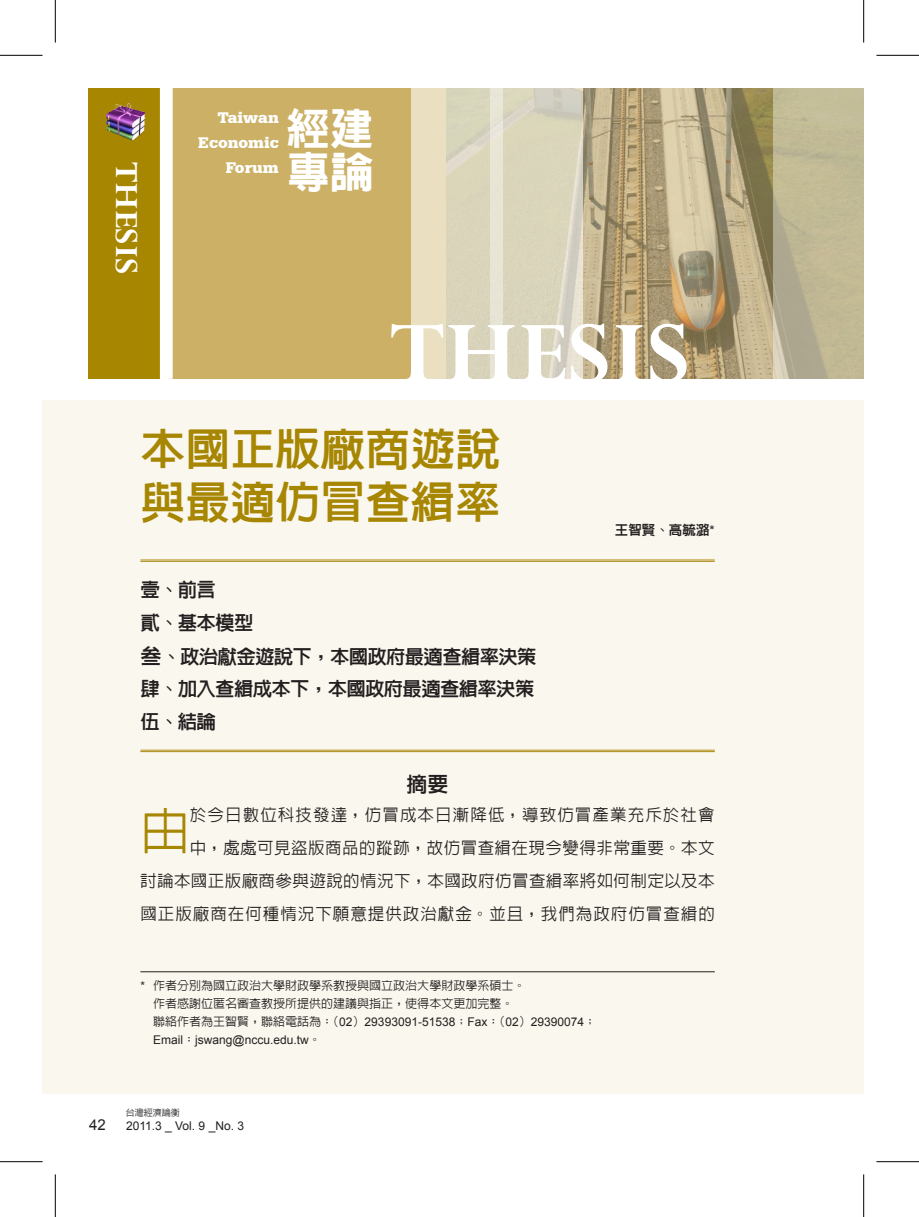
<style>
.page{position:relative;width:919px;height:1217px;background:#fff}
.page>*{position:absolute;margin:0;border:0;box-sizing:border-box;transform-origin:0 0}
.t1{font:700 96.15px "Perpetua";color:#fff}
.t2{font:500 49.5px "Lin Gothic";color:#a78602}
.t3{font:45px/52.5px "Lin Gothic Extra";color:#a78602}
.t4{font:800 43.35px/43.3px "Lin Gothic";color:#fff}
.t5{font:700 36px "Perpetua";color:#fff}
.t6{font:21px "Lin Gothic Extra";color:#231f20}
.t7{font:19.5px/33px "Lin Gothic Extra";letter-spacing:-.04em;color:#231f20}
.t8{font:500 16.5px/33px "Lin Gothic";letter-spacing:.03em;color:#231f20;text-align:right}
.t9{font:900 16.2px/25.2px "Serifa BT";color:#fff;text-align:right}
.t10{font:15px "Arial";color:#231f20}
.t11{font:13.5px "Lin Gothic Extra";color:#231f20}
.t12{font:12px/18px "Arial";color:#231f20}
.t13{font:500 12px/18px "Lin Gothic";color:#231f20;text-align:center}
.t14{font:500 9px "Lin Gothic";color:#231f20}
.s1{font-family:"Hiragino Sans GB W6";font-size:21px}
.s2{font-family:"Arial"}
.s3{font-family:"Arial";font-weight:400}
.s4{font-family:"Lin Gothic";font-weight:500}
</style>
<div class="page">
<div style="left:168px;top:88px;width:695px;height:290px;background:#cbb066"></div>
<img style="left:582px;top:88px;width:191px;height:290px">
<div style="left:88px;top:88px;width:72px;height:290px;background:#a78602"></div>
<div style="left:160px;top:55px;width:13px;height:323px;background:#fff"></div>
<svg style="left:411px;top:88px;width:171px;height:290px;background:#ddd7be"></svg>
<div style="left:491px;top:88px;width:12px;height:290px;background:#e8e5d5"></div>
<svg style="left:773px;top:88px;width:90px;height:290px;background:#beb695"></svg>
<img style="left:106px;top:103px;width:40px;height:38px">
<div style="left:43px;top:400px;width:820px;height:693px;background:#faf7ee"></div>
<hr style="left:140px;top:559px;width:574px;height:1px;background:#b0901e">
<hr style="left:140px;top:560px;width:574px;height:1px;background:#b0901e">
<hr style="left:140px;top:749px;width:574px;height:1px;background:#b0901e">
<hr style="left:140px;top:750px;width:574px;height:2px;background:#b0901e">
<hr style="left:140px;top:971px;width:574px;height:1px;background:#231f20">
<hr style="left:0;top:55px;width:43px;height:1px;background:#000">
<hr style="left:876px;top:55px;width:42px;height:1px;background:#000">
<hr style="left:0;top:1161px;width:43px;height:1px;background:#000">
<hr style="left:876px;top:1161px;width:42px;height:1px;background:#000">
<hr style="left:55px;top:0;width:1px;height:43px;background:#000">
<hr style="left:55px;top:1174px;width:1px;height:42px;background:#000">
<hr style="left:863px;top:0;width:1px;height:43px;background:#000">
<hr style="left:863px;top:1174px;width:1px;height:42px;background:#000">
<h3 class="t5" style="left:149px;top:162px;width:114px;rotate:90deg">THESIS</h3>
<p class="t9" style="left:198px;top:104px;width:82px">Taiwan<br>Economic<br>Forum</p>
<h3 class="t4" style="left:287px;top:106px;width:88px">經建專論</h3>
<h1 class="t1" style="left:390px;top:293px;width:302px">THESIS</h1>
<h3 class="t3" style="left:140px;top:423px;width:362px">本國正版廠商遊說與最適仿冒查緝率</h3>
<p class="t7" style="left:140px;top:572px;width:398px">壹、前言<br>貳、基本模型<br><span class="s1">叁</span>、政治獻金遊說下，本國政府最適查緝率決策肆、加入查緝成本下，本國政府最適查緝率決策伍、結論</p>
<p class="t6" style="left:406px;top:772px;width:43px">摘要</p>
<p class="t11" style="left:615px;top:523px;width:101px">王智賢、高毓潞<span class="s2">*</span></p>
<p class="t8" style="left:140px;top:797px;width:576px">於今日數位科技發達，仿冒成本日漸降低，導致仿冒產業充斥於社會<br>中，處處可見盜版商品的蹤跡，故仿冒查緝在現今變得非常重要。本文<br>討論本國正版廠商參與遊說的情況下，本國政府仿冒查緝率將如何制定以及本國正版廠商在何種情況下願意提供政治獻金。並且，我們為政府仿冒查緝的</p>
<h2 class="t2" style="left:140px;top:805px;width:51px">由</h2>
<p class="t13" style="left:140px;top:975px;width:386px"><span class="s3">*</span> 作者分別為國立政治大學財政學系教授與國立政治大學財政學系碩士。作者感謝位匿名審查教授所提供的建議與指正，使得本文更加完整。</p>
<p class="t12" style="left:153px;top:1012px;width:444px"><span class="s4">聯絡作者為王智賢，聯絡電話為：（</span>02<span class="s4">）</span>29393091-51538<span class="s4">；</span>Fax<span class="s4">：（</span>02<span class="s4">）</span>29390074<span class="s4">；<br></span>Email<span class="s4">：</span>jswang@nccu.edu.tw<span class="s4">。</span></p>
<p class="t14" style="left:126px;top:1107px;width:55px">台灣經濟論衡</p>
<p class="t10" style="left:89px;top:1115px;width:18px">42</p>
<p class="t12" style="left:126px;top:1116px;width:119px">2011.3 _ Vol. 9 _No. 3</p>
</div>
